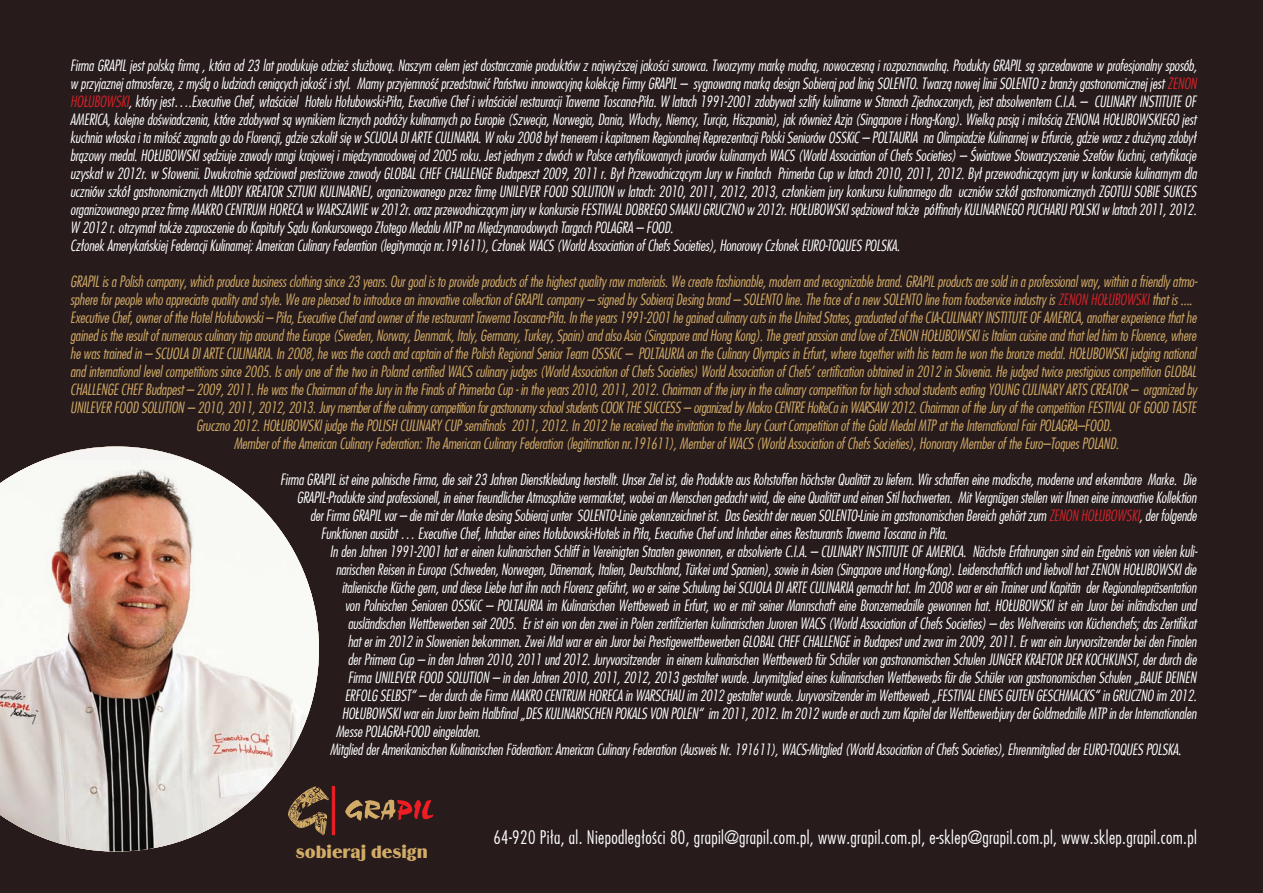
<style>
.page{position:relative;width:1263px;height:893px;background:#271b1c}
.page>*{position:absolute;margin:0;border:0;box-sizing:border-box;transform-origin:0 0}
.t1{font:18.45px "Binner D";color:#d2ab66}
.t2{font:18px "Fujiyama Light PL";letter-spacing:.02em;color:#fff}
.t3{font:15px/18px "Fujiyama Light Italic PL";letter-spacing:-.01em;color:#fff;text-align:justify}
.t4{font:15px/18px "Fujiyama Light Italic PL";letter-spacing:-.01em;color:#d2ab66}
.t5{font:15px "Fujiyama Light Italic PL";letter-spacing:-.03em;color:#d2ab66}
.s1{color:#d1232a}
</style>
<div class="page">
<svg style="left:277px;top:785px;width:168px;height:78px;background:#3b2421"></svg>
<svg style="left:0;top:446px;width:319px;height:13px;fill:#271b1c"></svg>
<img style="left:0;top:459px;width:319px;height:392px">
<p class="t3" style="left:70px;top:56px;width:1128px">Firma GRAPIL jest polską firmą , która od 23 lat produkuje odzież służbową. Naszym celem jest dostarczanie produktów z najwyższej jakości surowca. Tworzymy markę modną, nowoczesną i rozpoznawalną. Produkty GRAPIL są sprzedawane w profesjonalny sposób, w przyjaznej atmosferze, z myślą o ludziach ceniących jakość i styl. Mamy przyjemność przedstawić Państwu innowacyjną kolekcję Firmy GRAPIL – sygnowaną marką design Sobieraj pod linią SOLENTO. Twarzą nowej linii SOLENTO z branży gastronomicznej jest <span class="s1">ZENON HOŁUBOWSKI</span>, który jest….Executive Chef, właściciel Hotelu Hołubowski-Piła, Executive Chef i właściciel restauracji Tawerna Toscana-Piła. W latach 1991-2001 zdobywał szlify kulinarne w Stanach Zjednoczonych, jest absolwentem C.I.A. – CULINARY INSTITUTE OF AMERICA, kolejne doświadczenia, które zdobywał są wynikiem licznych podróży kulinarnych po Europie (Szwecja, Norwegia, Dania, Włochy, Niemcy, Turcja, Hiszpania), jak również Azja (Singapore i Hong-Kong). Wielką pasją i miłością ZENONA HOŁUBOWSKIEGO jest kuchnia włoska i ta miłość zagnała go do Florencji, gdzie szkolił się w SCUOLA DI ARTE CULINARIA. W roku 2008 był trenerem i kapitanem Regionalnej Reprezentacji Polski Seniorów OSSKiC – POLTAURIA na Olimpiadzie Kulinarnej w Erfurcie, gdzie wraz z drużyną zdobył brązowy medal. HOŁUBOWSKI sędziuje zawody rangi krajowej i międzynarodowej od 2005 roku. Jest jednym z dwóch w Polsce certyfikowanych jurorów kulinarnych WACS (World Association of Chefs Societies) – Światowe Stowarzyszenie Szefów Kuchni, certyfikacje uzyskał w 2012r. w Słowenii. Dwukrotnie sędziował prestiżowe zawody GLOBAL CHEF CHALLENGE Budapeszt 2009, 2011 r. Był Przewodniczącym Jury w Finałach Primerba Cup w latach 2010, 2011, 2012. Był przewodniczącym jury w konkursie kulinarnym dla uczniów szkół gastronomicznych MŁODY KREATOR SZTUKI KULINARNEJ, organizowanego przez firmę UNILEVER FOOD SOLUTION w latach: 2010, 2011, 2012, 2013, członkiem jury konkursu kulinarnego dla uczniów szkół gastronomicznych ZGOTUJ SOBIE SUKCES organizowanego przez firmę MAKRO CENTRUM HORECA w WARSZAWIE w 2012r. oraz przewodniczącym jury w konkursie FESTIWAL DOBREGO SMAKU GRUCZNO w 2012r. HOŁUBOWSKI sędziował także półfinały KULINARNEGO PUCHARU POLSKI w latach 2011, 2012.<br>W 2012 r. otrzymał także zaproszenie do Kapituły Sądu Konkursowego Złotego Medalu MTP na Międzynarodowych Targach POLAGRA – FOOD.</p>
<p class="t3" style="left:70px;top:236px;width:831px">Członek Amerykańskiej Federacji Kulinarnej: American Culinary Federation (legitymacja nr.191611), Członek WACS (World Association of Chefs Societies), Honorowy Członek EURO-TOQUES POLSKA.</p>
<p class="t4" style="left:70px;top:272px;width:1129px">GRAPIL is a Polish company, which produce business clothing since 23 years. Our goal is to provide products of the highest quality raw materials. We create fashionable, modern and recognizable brand. GRAPIL products are sold in a professional way, within a friendly atmo&shy;sphere for people who appreciate quality and style. We are pleased to introduce an innovative collection of GRAPIL company – signed by Sobieraj Desing brand – SOLENTO line. The face of a new SOLENTO line from foodservice industry is <span class="s1">ZENON HOŁUBOWSKI</span> that is ....</p>
<p class="t4" style="left:70px;top:308px;width:1128px">Executive Chef, owner of the Hotel Hołubowski – Piła, Executive Chef and owner of the restaurant Tawerna Toscana-Piła. In the years 1991-2001 he gained culinary cuts in the United States, graduated of the CIA-CULINARY INSTITUTE OF AMERICA, another experience that he</p>
<p class="t4" style="left:70px;top:326px;width:1127px">gained is the result of numerous culinary trip around the Europe (Sweden, Norway, Denmark, Italy, Germany, Turkey, Spain) and also Asia (Singapore and Hong Kong). The great passion and love of ZENON HOŁUBOWSKI is Italian cuisine and that led him to Florence, where</p>
<p class="t4" style="left:70px;top:344px;width:1127px">he was trained in – SCUOLA DI ARTE CULINARIA. In 2008, he was the coach and captain of the Polish Regional Senior Team OSSKiC – POLTAURIA on the Culinary Olympics in Erfurt, where together with his team he won the bronze medal. HOŁUBOWSKI judging national</p>
<p class="t4" style="left:70px;top:362px;width:1128px">and international level competitions since 2005. Is only one of the two in Poland certified WACS culinary judges (World Association of Chefs Societies) World Association of Chefs’ certification obtained in 2012 in Slovenia. He judged twice prestigious competition GLOBAL</p>
<p class="t4" style="left:70px;top:380px;width:1128px">CHALLENGE CHEF Budapest – 2009, 2011. He was the Chairman of the Jury in the Finals of Primerba Cup - in the years 2010, 2011, 2012. Chairman of the jury in the culinary competition for high school students eating YOUNG CULINARY ARTS CREATOR – organized by</p>
<p class="t5" style="left:70px;top:399px;width:1128px">UNILEVER FOOD SOLUTION – 2010, 2011, 2012, 2013. Jury member of the culinary competition for gastronomy school students COOK THE SUCCESS – organized by Makro CENTRE HoReCa in WARSAW 2012. Chairman of the Jury of the competition FESTIVAL OF GOOD TASTE</p>
<p class="t4" style="left:196px;top:416px;width:917px">Gruczno 2012. HOŁUBOWSKI judge the POLISH CULINARY CUP semifinals 2011, 2012. In 2012 he received the invitation to the Jury Court Competition of the Gold Medal MTP at the International Fair POLAGRA–FOOD.</p>
<p class="t4" style="left:234px;top:434px;width:886px">Member of the American Culinary Federation: The American Culinary Federation (legitimation nr.191611), Member of WACS (World Association of Chefs Societies), Honorary Member of the Euro–Toques POLAND.</p>
<p class="t3" style="left:280px;top:470px;width:917px">Firma GRAPIL ist eine polnische Firma, die seit 23 Jahren Dienstkleidung herstellt. Unser Ziel ist, die Produkte aus Rohstoffen höchster Qualität zu liefern. Wir schaffen eine modische, moderne und erkennbare Marke. Die</p>
<p class="t3" style="left:297px;top:488px;width:901px">GRAPIL-Produkte sind professionell, in einer freundlicher Atmosphäre vermarktet, wobei an Menschen gedacht wird, die eine Qualität und einen Stil hochwerten. Mit Vergnügen stellen wir Ihnen eine innovative Kollektion</p>
<p class="t3" style="left:310px;top:506px;width:888px">der Firma GRAPIL vor – die mit der Marke desing Sobieraj unter SOLENTO-Linie gekennzeichnet ist. Das Gesicht der neuen SOLENTO-Linie im gastronomischen Bereich gehört zum <span class="s1">ZENON HOŁUBOWSKI</span>, der folgende</p>
<p class="t3" style="left:321px;top:524px;width:628px">Funktionen ausübt … Executive Chef, Inhaber eines Hołubowski-Hotels in Piła, Executive Chef und Inhaber eines Restaurants Tawerna Toscana in Piła.</p>
<p class="t3" style="left:330px;top:542px;width:869px">In den Jahren 1991-2001 hat er einen kulinarischen Schliff in Vereinigten Staaten gewonnen, er absolvierte C.I.A. – CULINARY INSTITUTE OF AMERICA. Nächste Erfahrungen sind ein Ergebnis von vielen kuli-</p>
<p class="t3" style="left:336px;top:560px;width:862px">narischen Reisen in Europa (Schweden, Norwegen, Dänemark, Italien, Deutschland, Türkei und Spanien), sowie in Asien (Singapore und Hong-Kong). Leidenschaftlich und liebvoll hat ZENON HOŁUBOWSKI die</p>
<p class="t3" style="left:342px;top:578px;width:856px">italienische Küche gern, und diese Liebe hat ihn nach Florenz geführt, wo er seine Schulung bei SCUOLA DI ARTE CULINARIA gemacht hat. Im 2008 war er ein Trainer und Kapitän der Regionalrepräsentation</p>
<p class="t3" style="left:345px;top:596px;width:853px">von Polnischen Senioren OSSKiC – POLTAURIA im Kulinarischen Wettbewerb in Erfurt, wo er mit seiner Mannschaft eine Bronzemedaille gewonnen hat. HOŁUBOWSKI ist ein Juror bei inländischen und</p>
<p class="t3" style="left:348px;top:614px;width:850px">ausländischen Wettbewerben seit 2005. Er ist ein von den zwei in Polen zertifizierten kulinarischen Juroren WACS (World Association of Chefs Societies) – des Weltvereins von Küchenchefs; das Zertifikat</p>
<p class="t3" style="left:348px;top:632px;width:850px">hat er im 2012 in Slowenien bekommen. Zwei Mal war er ein Juror bei Prestigewettbewerben GLOBAL CHEF CHALLENGE in Budapest und zwar im 2009, 2011. Er war ein Juryvorsitzender bei den Finalen</p>
<p class="t3" style="left:348px;top:650px;width:850px">der Primera Cup – in den Jahren 2010, 2011 und 2012. Juryvorsitzender in einem kulinarischen Wettbewerb für Schüler von gastronomischen Schulen JUNGER KRAETOR DER KOCHKUNST, der durch die</p>
<p class="t3" style="left:348px;top:668px;width:850px">Firma UNILEVER FOOD SOLUTION – in den Jahren 2010, 2011, 2012, 2013 gestaltet wurde. Jurymitglied eines kulinarischen Wettbewerbs für die Schüler von gastronomischen Schulen „BAUE DEINEN</p>
<p class="t3" style="left:345px;top:686px;width:853px">ERFOLG SELBST“ – der durch die Firma MAKRO CENTRUM HORECA in WARSCHAU im 2012 gestaltet wurde. Juryvorsitzender im Wettbewerb „FESTIVAL EINES GUTEN GESCHMACKS“ in GRUCZNO im 2012.</p>
<p class="t3" style="left:342px;top:704px;width:856px">HOŁUBOWSKI war ein Juror beim Halbfinal „DES KULINARISCHEN POKALS VON POLEN“ im 2011, 2012. Im 2012 wurde er auch zum Kapitel der Wettbewerbjury der Goldmedaille MTP in der Internationalen</p>
<p class="t3" style="left:336px;top:722px;width:146px">Messe POLAGRA-FOOD eingeladen.</p>
<p class="t3" style="left:330px;top:740px;width:853px">Mitglied der Amerikanischen Kulinarischen Föderation: American Culinary Federation (Ausweis Nr. 191611), WACS-Mitglied (World Association of Chefs Societies), Ehrenmitglied der EURO-TOQUES POLSKA.</p>
<p class="t1" style="left:296px;top:844px;width:133px">sobieraj design</p>
<p class="t2" style="left:493px;top:827px;width:705px">64-920 Piła, al. Niepodległości 80, grapil@grapil.com.pl, www.grapil.com.pl, e-sklep@grapil.com.pl, www.sklep.grapil.com.pl</p>
</div>
